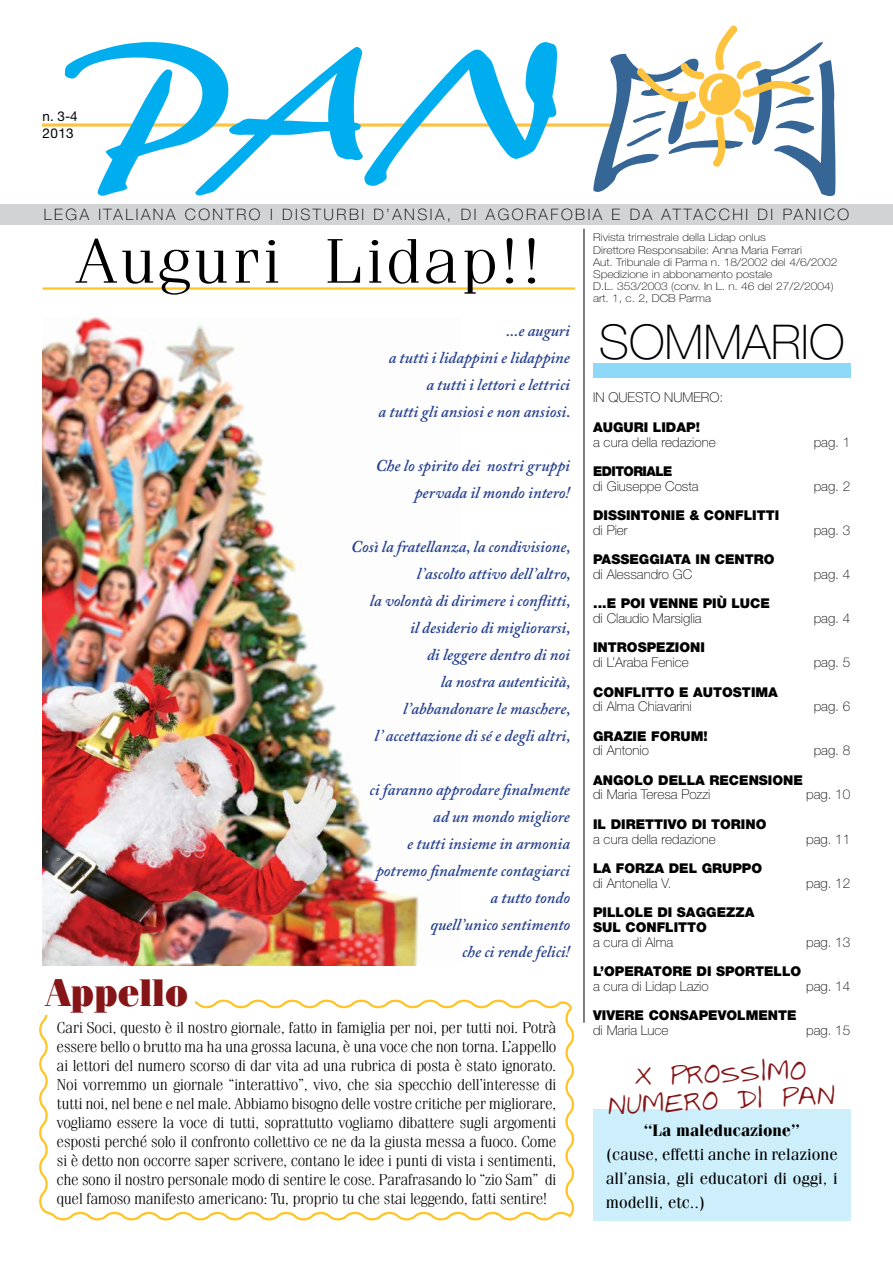
<style>
.page{position:relative;width:893px;height:1263px;background:#fff}
.page>*{position:absolute;margin:0;border:0;box-sizing:border-box;transform-origin:0 0}
.t1{font:300 63px "Fenice";letter-spacing:.01em;color:#000;scale:1.21 1}
.t2{font:100 48px "Helvetica Neue";color:#000}
.t3{font:900 38.4px "Fenice";color:#851517;scale:.95 1}
.t4{font:27.3px/26.8px "Larkins Hand";color:#851517;text-align:center;scale:.94 1}
.t5{font:italic 600 16.5px/27px "Adobe Caslon Pro";color:#25408f;text-align:right}
.t6{font:16.5px/24px "Fenice";color:#000;text-align:justify}
.t7{font:700 16.5px "Fenice";color:#000}
.t8{font:300 15.9px/19px "Fenice";letter-spacing:-.03em;color:#000;text-align:justify;scale:1.04 1}
.t9{font:100 15.75px "Helvetica Neue";letter-spacing:.16em;color:#000}
.t10{font:100 13.5px "Helvetica Neue";color:#000}
.t11{font:900 13.5px "Helvetica Neue";color:#000}
.t12{font:13.5px/16.5px "Helvetica Neue";color:#000}
.t13{font:100 10.8px/12.1px "Helvetica Neue";color:#000;scale:1.11 1}
</style>
<div class="page">
<svg style="left:39px;top:999px;width:535px;height:222px"></svg>
<svg style="left:39px;top:873px;width:166px;height:251px"></svg>
<img style="left:43px;top:318px;width:376px;height:647px">
<svg style="left:43px;top:123px;width:550px;height:4px"></svg>
<svg style="left:65px;top:42px;width:492px;height:154px"></svg>
<svg style="left:593px;top:25px;width:242px;height:171px"></svg>
<div style="left:0;top:204px;width:893px;height:20px;background:#d1d3d4"></div>
<hr style="left:584px;top:229px;width:1px;height:794px;background:#000">
<hr style="left:43px;top:287px;width:532px;height:3px;background:#ffc425">
<div style="left:593px;top:1109px;width:257px;height:111px;background:#cdeffb"></div>
<div style="left:593px;top:363px;width:257px;height:15px;background:#8ed8f8"></div>
<p class="t12" style="left:43px;top:108px;width:37px">n. 3-4<br>2013</p>
<p class="t9" style="left:44px;top:206px;width:807px">LEGA ITALIANA CONTRO I DISTURBI D’ANSIA, DI AGORAFOBIA E DA ATTACCHI DI PANICO</p>
<h1 class="t1" style="left:76px;top:224px;width:387px">Auguri Lidap!!</h1>
<p class="t13" style="left:593px;top:231px;width:221px">Rivista trimestrale della Lidap onlus<br>Direttore Responsabile: Anna Maria Ferrari<br>Aut. Tribunale di Parma n. 18/2002 del 4/6/2002<br>Spedizione in abbonamento postale<br>D.L. 353/2003 (conv. In L. n. 46 del 27/2/2004) art. 1, c. 2, DCB Parma</p>
<h3 class="t3" style="left:47px;top:969px;width:150px">Appello</h3>
<p class="t5" style="left:379px;top:317px;width:193px">...e auguri<br>a tutti i lidappini e lidappine a tutti i lettori e lettrici<br>a tutti gli ansiosi e non ansiosi.</p>
<p class="t5" style="left:376px;top:451px;width:196px">Che lo spirito dei nostri gruppi pervada il mondo intero!</p>
<p class="t5" style="left:351px;top:532px;width:221px">Così la fratellanza, la condivisione, l’ascolto attivo dell’altro,<br>la volontà di dirimere i conflitti,<br>il desiderio di migliorarsi,<br>di leggere dentro di noi<br>la nostra autenticità, l’abbandonare le maschere,<br>l’ accettazione di sé e degli altri,</p>
<p class="t5" style="left:370px;top:775px;width:202px">ci faranno approdare finalmente ad un mondo migliore<br>e tutti insieme in armonia potremo finalmente contagiarci a tutto tondo<br>quell’unico sentimento<br>che ci rende felici!</p>
<p class="t8" style="left:57px;top:1017px;width:482px">Cari Soci, questo è il nostro giornale, fatto in famiglia per noi, per tutti noi. Potrà essere bello o brutto ma ha una grossa lacuna, è una voce che non torna. L’appello ai lettori del numero scorso di dar vita ad una rubrica di posta è stato ignorato.<br>Noi vorremmo un giornale “interattivo”, vivo, che sia specchio dell’interesse di tutti noi, nel bene e nel male. Abbiamo bisogno delle vostre critiche per migliorare, vogliamo essere la voce di tutti, soprattutto vogliamo dibattere sugli argomenti esposti perché solo il confronto collettivo ce ne da la giusta messa a fuoco. Come si è detto non occorre saper scrivere, contano le idee i punti di vista i sentimenti, che sono il nostro personale modo di sentire le cose. Parafrasando lo “zio Sam” di quel famoso manifesto americano: Tu, proprio tu che stai leggendo, fatti sentire!</p>
<h2 class="t2" style="left:599px;top:314px;width:247px">SOMMARIO</h2>
<p class="t10" style="left:593px;top:390px;width:132px">IN QUESTO NUMERO:</p>
<p class="t11" style="left:593px;top:419px;width:108px">AUGURI LIDAP!</p>
<p class="t10" style="left:593px;top:434px;width:124px">a cura della redazione</p>
<p class="t10" style="left:814px;top:434px;width:38px">pag. 1</p>
<p class="t11" style="left:593px;top:463px;width:49px">EDITORIALE</p>
<p class="t10" style="left:593px;top:478px;width:107px">di Giuseppe Costa</p>
<p class="t10" style="left:814px;top:478px;width:38px">pag. 2</p>
<p class="t11" style="left:593px;top:507px;width:186px">DISSINTONIE &amp; CONFLITTI</p>
<p class="t10" style="left:593px;top:522px;width:36px">di Pier</p>
<p class="t10" style="left:814px;top:522px;width:38px">pag. 3</p>
<p class="t11" style="left:593px;top:551px;width:47px">PASSEGGIA</p>
<p class="t11" style="left:673px;top:551px;width:103px">TA IN CENTRO</p>
<p class="t10" style="left:593px;top:566px;width:101px">di Alessandro GC</p>
<p class="t10" style="left:814px;top:566px;width:38px">pag. 4</p>
<p class="t11" style="left:593px;top:595px;width:149px">...E POI VENNE PIÙ LUCE</p>
<p class="t10" style="left:593px;top:610px;width:110px">di Claudio Marsiglia</p>
<p class="t10" style="left:814px;top:610px;width:38px">pag. 4</p>
<p class="t11" style="left:593px;top:639px;width:112px">INTROSPEZIONI</p>
<p class="t10" style="left:593px;top:655px;width:97px">di L’Araba Fenice</p>
<p class="t10" style="left:814px;top:655px;width:38px">pag. 5</p>
<p class="t11" style="left:593px;top:684px;width:187px">CONFLITTO E AUTOSTIMA</p>
<p class="t10" style="left:593px;top:699px;width:100px">di Alma Chiavarini</p>
<p class="t10" style="left:814px;top:699px;width:38px">pag. 6</p>
<p class="t11" style="left:593px;top:728px;width:116px">GRAZIE FORUM!</p>
<p class="t10" style="left:593px;top:743px;width:57px">di Antonio</p>
<p class="t10" style="left:814px;top:743px;width:38px">pag. 8</p>
<p class="t11" style="left:593px;top:772px;width:76px">ANGOLO DELLA</p>
<p class="t11" style="left:709px;top:772px;width:21px">RECE</p>
<p class="t11" style="left:749px;top:772px;width:54px">NSIONE</p>
<p class="t10" style="left:593px;top:787px;width:119px">di Maria Teresa Pozzi</p>
<p class="t10" style="left:806px;top:787px;width:46px">pag. 10</p>
<p class="t11" style="left:593px;top:816px;width:175px">IL DIRETTIVO DI TORINO</p>
<p class="t10" style="left:593px;top:831px;width:124px">a cura della redazione</p>
<p class="t10" style="left:806px;top:831px;width:46px">pag. 11</p>
<p class="t11" style="left:593px;top:860px;width:86px">LA FORZA DEL</p>
<p class="t11" style="left:702px;top:860px;width:11px">GRUPP</p>
<p class="t11" style="left:751px;top:860px;width:12px">O</p>
<p class="t10" style="left:593px;top:875px;width:80px">di Antonella V.</p>
<p class="t10" style="left:806px;top:875px;width:46px">pag. 12</p>
<p class="t11" style="left:593px;top:904px;width:104px">PILLOLE DI SAGGE</p>
<p class="t11" style="left:726px;top:904px;width:30px">ZZA</p>
<p class="t11" style="left:593px;top:919px;width:115px">SUL CONFLITTO</p>
<p class="t10" style="left:593px;top:934px;width:82px">a cura di Alma</p>
<p class="t10" style="left:806px;top:934px;width:46px">pag. 13</p>
<p class="t11" style="left:593px;top:963px;width:33px">L’OPERA</p>
<p class="t11" style="left:653px;top:963px;width:121px">TORE DI SPORTELL</p>
<p class="t11" style="left:791px;top:963px;width:12px">O</p>
<p class="t10" style="left:593px;top:978px;width:117px">a cura di Lidap Lazio</p>
<p class="t10" style="left:806px;top:978px;width:46px">pag. 14</p>
<p class="t11" style="left:593px;top:1007px;width:33px">VIVERE</p>
<p class="t11" style="left:649px;top:1007px;width:51px">CONSAPE</p>
<p class="t11" style="left:718px;top:1007px;width:79px">VOLMENTE</p>
<p class="t10" style="left:593px;top:1022px;width:77px">di Maria Luce</p>
<p class="t10" style="left:806px;top:1022px;width:46px">pag. 15</p>
<h3 class="t4" style="left:604px;top:1066px;width:244px;rotate:-3deg">x prossimo numero di pan</h3>
<p class="t7" style="left:644px;top:1120px;width:158px">“La maleducazione”</p>
<p class="t6" style="left:606px;top:1142px;width:233px">(cause, effetti anche in relazione all’ansia, gli educatori di oggi, i modelli, etc..)</p>
</div>
